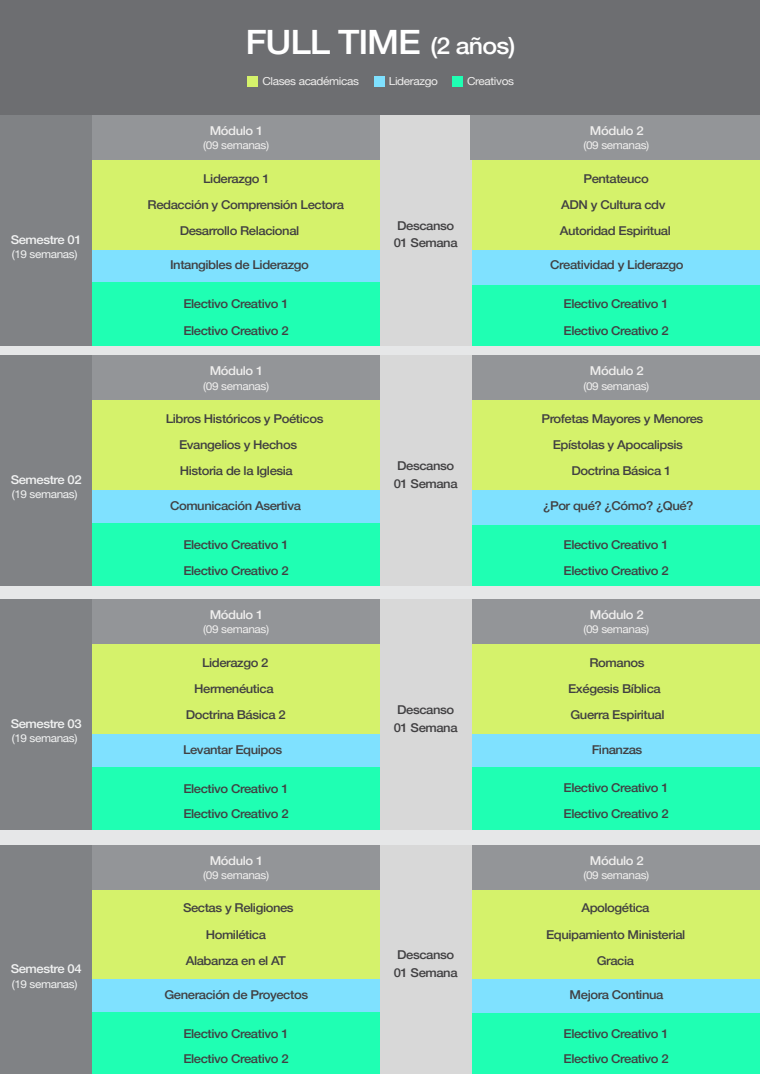
<style>
.page{position:relative;width:760px;height:1074px;background:#fff}
.page>*{position:absolute;margin:0;border:0;box-sizing:border-box;transform-origin:0 0}
.t1{font:500 33.5px "Helvetica Neue";letter-spacing:-.03em;color:#fff;scale:1.07 1}
.t2{font:500 12.15px/26.1px "Helvetica Neue";letter-spacing:-.03em;color:#414042;scale:1.07 1}
.t3{font:500 12.15px "Helvetica Neue";letter-spacing:-.03em;color:#efeeed;scale:1.07 1}
.t4{font:500 12.15px "Helvetica Neue";letter-spacing:-.03em;color:#f1f2f2;scale:1.07 1}
.t5{font:11px "Helvetica Neue";letter-spacing:-.03em;color:#efeeed;scale:1.07 1}
.t6{font:11px "Helvetica Neue";letter-spacing:-.03em;color:#f1f2f2;scale:1.07 1}
.s1{font-size:23.2px}
</style>
<div class="page">
<div style="left:0;top:0;width:760px;height:1073px;background:#e6e7e8"></div>
<div style="left:469px;top:643px;width:291px;height:91px;background:#d5f26b"></div>
<div style="left:470px;top:599px;width:290px;height:44px;background:#939598"></div>
<div style="left:470px;top:734px;width:290px;height:36px;background:#7fe1ff"></div>
<div style="left:470px;top:282px;width:290px;height:32px;background:#1fffb3"></div>
<div style="left:470px;top:313px;width:290px;height:32px;background:#1fffb3"></div>
<div style="left:470px;top:159px;width:290px;height:91px;background:#d5f26b"></div>
<div style="left:470px;top:250px;width:290px;height:34px;background:#7fe1ff"></div>
<div style="left:471px;top:522px;width:289px;height:32px;background:#1fffb3"></div>
<div style="left:469px;top:554px;width:291px;height:32px;background:#1fffb3"></div>
<div style="left:471px;top:400px;width:289px;height:91px;background:#d5f26b"></div>
<div style="left:469px;top:490px;width:291px;height:34px;background:#7fe1ff"></div>
<div style="left:471px;top:355px;width:289px;height:45px;background:#939598"></div>
<div style="left:91px;top:643px;width:289px;height:91px;background:#d5f26b"></div>
<div style="left:91px;top:734px;width:289px;height:36px;background:#7fe1ff"></div>
<div style="left:91px;top:766px;width:289px;height:32px;background:#1fffb3"></div>
<div style="left:91px;top:798px;width:289px;height:31px;background:#1fffb3"></div>
<div style="left:470px;top:766px;width:290px;height:32px;background:#1fffb3"></div>
<div style="left:470px;top:798px;width:290px;height:31px;background:#1fffb3"></div>
<div style="left:84px;top:599px;width:297px;height:44px;background:#939598"></div>
<div style="left:380px;top:599px;width:91px;height:230px;background:#d8d8d8"></div>
<div style="left:0;top:599px;width:91px;height:230px;background:#808285"></div>
<div style="left:471px;top:1011px;width:289px;height:32px;background:#1fffb3"></div>
<div style="left:471px;top:1043px;width:289px;height:30px;background:#1fffb3"></div>
<div style="left:471px;top:888px;width:289px;height:92px;background:#d5f26b"></div>
<div style="left:471px;top:979px;width:289px;height:33px;background:#7fe1ff"></div>
<div style="left:469px;top:844px;width:291px;height:44px;background:#939598"></div>
<div style="left:0;top:0;width:760px;height:115px;background:#6d6e71"></div>
<div style="left:91px;top:159px;width:289px;height:91px;background:#d5f26b"></div>
<div style="left:91px;top:250px;width:289px;height:34px;background:#7fe1ff"></div>
<div style="left:91px;top:282px;width:289px;height:32px;background:#1fffb3"></div>
<div style="left:91px;top:313px;width:289px;height:32px;background:#1fffb3"></div>
<div style="left:87px;top:115px;width:294px;height:44px;background:#939598"></div>
<div style="left:380px;top:115px;width:91px;height:230px;background:#d8d8d8"></div>
<div style="left:0;top:115px;width:91px;height:230px;background:#808285"></div>
<div style="left:470px;top:115px;width:290px;height:44px;background:#939598"></div>
<div style="left:91px;top:400px;width:289px;height:91px;background:#d5f26b"></div>
<div style="left:91px;top:490px;width:289px;height:34px;background:#7fe1ff"></div>
<div style="left:91px;top:522px;width:289px;height:32px;background:#1fffb3"></div>
<div style="left:91px;top:554px;width:289px;height:32px;background:#1fffb3"></div>
<div style="left:87px;top:355px;width:294px;height:45px;background:#939598"></div>
<div style="left:380px;top:355px;width:91px;height:231px;background:#d8d8d8"></div>
<div style="left:0;top:355px;width:91px;height:231px;background:#808285"></div>
<div style="left:91px;top:888px;width:289px;height:92px;background:#d5f26b"></div>
<div style="left:91px;top:979px;width:289px;height:33px;background:#7fe1ff"></div>
<div style="left:91px;top:1011px;width:289px;height:32px;background:#1fffb3"></div>
<div style="left:91px;top:1043px;width:289px;height:30px;background:#1fffb3"></div>
<div style="left:84px;top:844px;width:297px;height:44px;background:#939598"></div>
<div style="left:380px;top:844px;width:91px;height:229px;background:#d8d8d8"></div>
<div style="left:0;top:844px;width:91px;height:229px;background:#808285"></div>
<div style="left:247px;top:76px;width:11px;height:11px;background:#d5f26b"></div>
<div style="left:374px;top:76px;width:10px;height:11px;background:#7fe1ff"></div>
<div style="left:452px;top:76px;width:11px;height:11px;background:#1fffb3"></div>
<h1 class="t1" style="left:245px;top:15px;width:254px">FULL TIME <span class="s1">(2 años)</span></h1>
<p class="t5" style="left:262px;top:73px;width:92px">Clases académicas</p>
<p class="t5" style="left:389px;top:73px;width:47px">Liderazgo</p>
<p class="t5" style="left:467px;top:73px;width:45px">Creativos</p>
<p class="t3" style="left:210px;top:121px;width:52px">Módulo 1</p>
<p class="t5" style="left:203px;top:137px;width:63px">(09 semanas)</p>
<p class="t2" style="left:203px;top:164px;width:64px">Liderazgo 1</p>
<p class="t2" style="left:148px;top:190px;width:185px">Redacción y Comprensión Lectora</p>
<p class="t2" style="left:180px;top:216px;width:113px">Desarrollo Relacional</p>
<p class="t2" style="left:170px;top:251px;width:131px">Intangibles de Liderazgo</p>
<p class="t2" style="left:183px;top:289px;width:100px;line-height:26.6px">Electivo Creativo 1<br>Electivo Creativo 2</p>
<p class="t2" style="left:397px;top:211px;width:55px">Descanso</p>
<p class="t4" style="left:11px;top:229px;width:68px">Semestre 01</p>
<p class="t2" style="left:394px;top:229px;width:61px">01 Semana</p>
<p class="t6" style="left:12px;top:246px;width:63px">(19 semanas)</p>
<p class="t3" style="left:210px;top:361px;width:52px">Módulo 1</p>
<p class="t5" style="left:203px;top:377px;width:63px">(09 semanas)</p>
<p class="t2" style="left:179px;top:404px;width:136px;text-indent:-13px">Libros Históricos y Poéticos<br>Evangelios y Hechos<br>Historia de la Iglesia</p>
<p class="t2" style="left:170px;top:491px;width:124px">Comunicación Asertiva</p>
<p class="t2" style="left:183px;top:529px;width:100px;line-height:26.6px">Electivo Creativo 1<br>Electivo Creativo 2</p>
<p class="t2" style="left:397px;top:451px;width:55px">Descanso</p>
<p class="t4" style="left:11px;top:470px;width:68px">Semestre 02</p>
<p class="t2" style="left:394px;top:469px;width:61px">01 Semana</p>
<p class="t6" style="left:12px;top:486px;width:63px">(19 semanas)</p>
<p class="t3" style="left:210px;top:605px;width:52px">Módulo 1</p>
<p class="t5" style="left:203px;top:621px;width:63px">(09 semanas)</p>
<p class="t3" style="left:590px;top:121px;width:52px">Módulo 2</p>
<p class="t5" style="left:583px;top:137px;width:63px">(09 semanas)</p>
<p class="t2" style="left:560px;top:164px;width:105px;text-align:center">Pentateuco<br>ADN y Cultura cdv<br>Autoridad Espiritual</p>
<p class="t2" style="left:550px;top:251px;width:126px">Creatividad y Liderazgo</p>
<p class="t2" style="left:563px;top:289px;width:100px;line-height:26.6px">Electivo Creativo 1<br>Electivo Creativo 2</p>
<p class="t3" style="left:590px;top:361px;width:52px">Módulo 2</p>
<p class="t5" style="left:583px;top:377px;width:63px">(09 semanas)</p>
<p class="t2" style="left:541px;top:404px;width:153px">Profetas Mayores y Menores</p>
<p class="t2" style="left:553px;top:431px;width:123px">Epístolas y Apocalipsis</p>
<p class="t2" style="left:571px;top:457px;width:95px">Doctrina Básica 1</p>
<p class="t2" style="left:543px;top:491px;width:142px">¿Por qué? ¿Cómo? ¿Qué?</p>
<p class="t2" style="left:563px;top:529px;width:100px;line-height:26.6px">Electivo Creativo 1<br>Electivo Creativo 2</p>
<p class="t3" style="left:590px;top:605px;width:52px">Módulo 2</p>
<p class="t5" style="left:583px;top:621px;width:63px">(09 semanas)</p>
<p class="t2" style="left:186px;top:648px;width:95px;text-align:center">Liderazgo 2<br>Hermenéutica<br>Doctrina Básica 2</p>
<p class="t2" style="left:183px;top:735px;width:94px">Levantar Equipos</p>
<p class="t2" style="left:183px;top:773px;width:100px">Electivo Creativo 1</p>
<p class="t2" style="left:563px;top:773px;width:100px">Electivo Creativo 1</p>
<p class="t2" style="left:568px;top:648px;width:92px;text-align:center">Romanos<br>Exégesis Bíblica<br>Guerra Espiritual</p>
<p class="t2" style="left:591px;top:735px;width:49px">Finanzas</p>
<p class="t2" style="left:397px;top:695px;width:55px">Descanso</p>
<p class="t4" style="left:11px;top:713px;width:68px">Semestre 03</p>
<p class="t2" style="left:394px;top:713px;width:61px">01 Semana</p>
<p class="t6" style="left:12px;top:730px;width:63px">(19 semanas)</p>
<p class="t2" style="left:183px;top:799px;width:100px">Electivo Creativo 2</p>
<p class="t2" style="left:563px;top:799px;width:100px">Electivo Creativo 2</p>
<p class="t3" style="left:210px;top:850px;width:52px">Módulo 1</p>
<p class="t5" style="left:203px;top:866px;width:63px">(09 semanas)</p>
<p class="t2" style="left:183px;top:893px;width:105px;text-align:center">Sectas y Religiones<br>Homilética<br>Alabanza en el AT</p>
<p class="t2" style="left:164px;top:980px;width:136px">Generación de Proyectos</p>
<p class="t2" style="left:183px;top:1019px;width:100px">Electivo Creativo 1</p>
<p class="t2" style="left:397px;top:940px;width:55px">Descanso</p>
<p class="t4" style="left:11px;top:959px;width:68px">Semestre 04</p>
<p class="t2" style="left:394px;top:958px;width:61px">01 Semana</p>
<p class="t6" style="left:12px;top:975px;width:63px">(19 semanas)</p>
<p class="t2" style="left:183px;top:1044px;width:100px">Electivo Creativo 2</p>
<p class="t3" style="left:590px;top:850px;width:52px">Módulo 2</p>
<p class="t5" style="left:583px;top:866px;width:63px">(09 semanas)</p>
<p class="t2" style="left:546px;top:893px;width:132px;text-align:center">Apologética<br>Equipamiento Ministerial<br>Gracia</p>
<p class="t2" style="left:569px;top:980px;width:89px">Mejora Continua</p>
<p class="t2" style="left:563px;top:1019px;width:100px">Electivo Creativo 1</p>
<p class="t2" style="left:563px;top:1044px;width:100px">Electivo Creativo 2</p>
</div>
